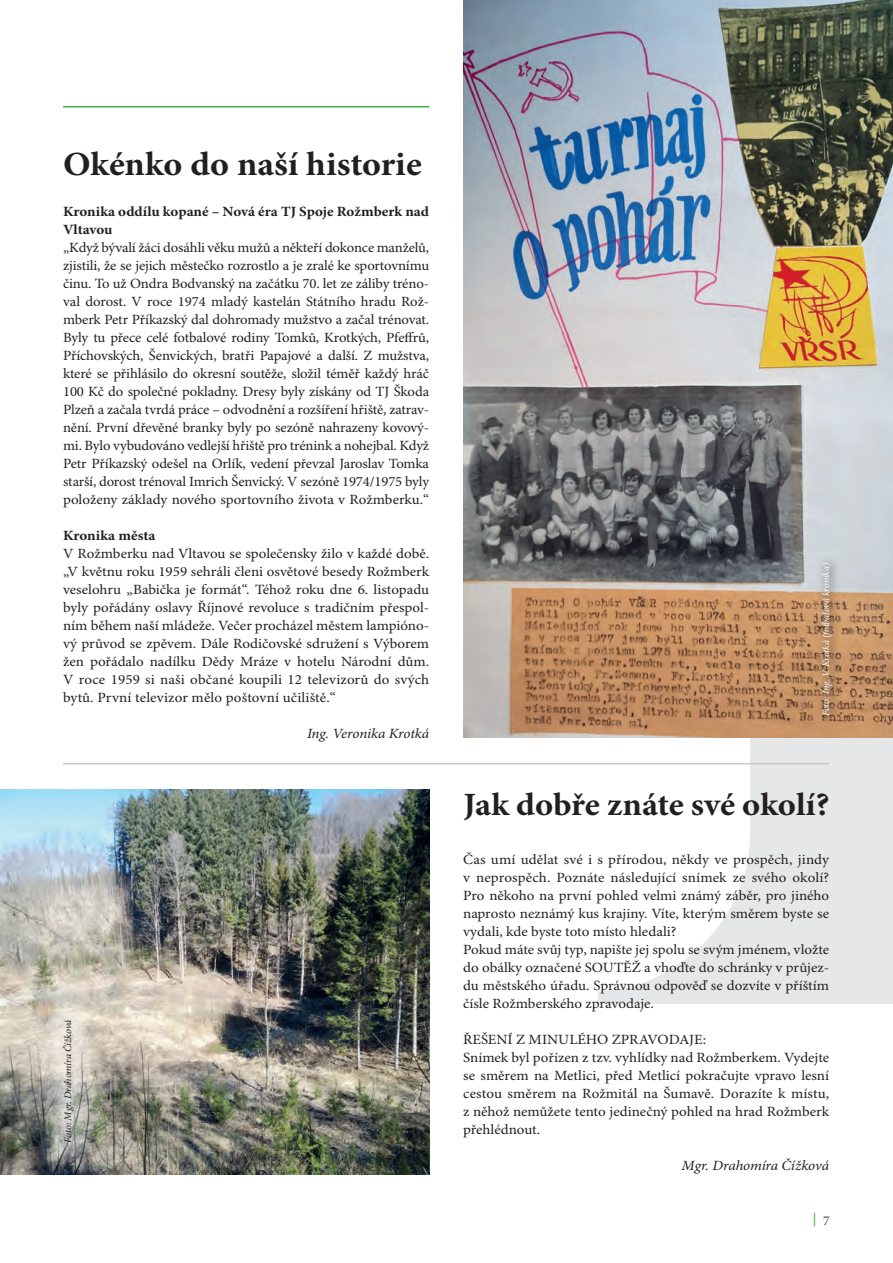
<style>
.page{position:relative;width:893px;height:1263px;background:#fff}
.page>*{position:absolute;margin:0;border:0;box-sizing:border-box;transform-origin:0 0}
.t1{font:700 33.9px "Minion Pro";color:#231f20;scale:1.06 1}
.t2{font:700 32.4px "Minion Pro";letter-spacing:-.005em;color:#231f20;scale:1.06 1}
.t3{font:14.1px/18px "Minion Pro";color:#231f20;scale:1.06 1}
.t4{font:14.1px/18px "Minion Pro";color:#231f20;text-align:justify;scale:1.04 1}
.t5{font:700 14.1px/18px "Minion Pro";color:#231f20;scale:1.06 1}
.t6{font:italic 14.1px "Minion Pro";letter-spacing:-.01em;color:#231f20;scale:1.06 1}
.t7{font:italic 9.9px "Minion Pro";letter-spacing:-.02em;color:#fff;scale:1.04 1}
.t8{font:italic 9.9px "Minion Pro";letter-spacing:-.02em;color:#231f20;scale:1.06 1}
</style>
<div class="page">
<svg style="left:597px;top:737px;width:295px;height:267px;fill:#e6e7e9"></svg>
<hr style="left:63px;top:106px;width:366px;height:1px;background:#40ae49">
<img style="left:463px;top:0;width:429px;height:737px">
<hr style="left:63px;top:762px;width:765px;height:2px;background:#c7c8ca">
<img style="left:0;top:789px;width:429px;height:385px">
<svg style="left:37px;top:993px;width:61px;height:175px;background:#b7b4ac"></svg>
<svg style="left:815px;top:554px;width:26px;height:169px;background:#b59376"></svg>
<h1 class="t1" style="left:63px;top:144px;width:340px">Okénko do naší historie</h1>
<p class="t5" style="left:63px;top:203px;width:346px">Kronika oddílu kopané – Nová éra TJ Spoje Rožmberk nad<br>Vltavou</p>
<p class="t4" style="left:63px;top:239px;width:353px">„Když bývalí žáci dosáhli věku mužů a někteří dokonce manželů, zjistili, že se jejich městečko rozrostlo a je zralé ke sportovnímu činu. To už Ondra Bodvanský na začátku 70. let ze záliby tréno&shy;val dorost. V roce 1974 mladý kastelán Státního hradu Rož&shy;mberk Petr Příkazský dal dohromady mužstvo a začal trénovat.<br>Byly tu přece celé fotbalové rodiny Tomků, Krotkých, Pfeffrů, Příchovských, Šenvických, bratři Papajové a další. Z mužstva, které se přihlásilo do okresní soutěže, složil téměř každý hráč 100 Kč do společné pokladny. Dresy byly získány od TJ Škoda Plzeň a začala tvrdá práce – odvodnění a rozšíření hřiště, zatrav&shy;nění. První dřevěné branky byly po sezóně nahrazeny kovový&shy;mi. Bylo vybudováno vedlejší hřiště pro trénink a nohejbal. Když Petr Příkazský odešel na Orlík, vedení převzal Jaroslav Tomka starší, dorost trénoval Imrich Šenvický. V sezóně 1974/1975 byly položeny základy nového sportovního života v Rožmberku.“</p>
<p class="t5" style="left:63px;top:527px;width:89px">Kronika města</p>
<p class="t3" style="left:63px;top:545px;width:347px;text-align:justify">V Rožmberku nad Vltavou se společensky žilo v každé době. „V květnu roku 1959 sehráli členi osvětové besedy Rožmberk veselohru „Babička je formát“. Téhož roku dne 6. listopadu byly pořádány oslavy Říjnové revoluce s tradičním přespol&shy;ním během naší mládeže. Večer procházel městem lampióno&shy;vý průvod se zpěvem. Dále Rodičovské sdružení s Výborem žen pořádalo nadílku Dědy Mráze v hotelu Národní dům.<br>V roce 1959 si naši občané koupili 12 televizorů do svých bytů. První televizor mělo poštovní učiliště.“</p>
<p class="t6" style="left:307px;top:725px;width:116px">Ing. Veronika Krotká</p>
<p class="t8" style="left:62px;top:1142px;width:118px;rotate:-90deg">Foto: Mgr. Drahomíra Čížková</p>
<p class="t7" style="left:819px;top:716px;width:149px;rotate:-90deg">Foto: Ing. V. Krotká (fotbalová kronika)</p>
<h2 class="t2" style="left:463px;top:785px;width:346px">Jak dobře znáte své okolí?</h2>
<p class="t3" style="left:463px;top:851px;width:347px">Čas umí udělat své i s přírodou, někdy ve prospěch, jindy v neprospěch. Poznáte následující snímek ze svého okolí?<br>Pro někoho na první pohled velmi známý záběr, pro jiného naprosto neznámý kus krajiny. Víte, kterým směrem byste se vydali, kde byste toto místo hledali?<br>Pokud máte svůj typ, napište jej spolu se svým jménem, vložte do obálky označené SOUTĚŽ a vhoďte do schránky v průjez&shy;du městského úřadu. Správnou odpověď se dozvíte v příštím čísle Rožmberského zpravodaje.</p>
<p class="t3" style="left:463px;top:1031px;width:346px">ŘEŠENÍ Z MINULÉHO ZPRAVODAJE:<br>Snímek byl pořízen z tzv. vyhlídky nad Rožmberkem. Vydejte se směrem na Metlici, před Metlicí pokračujte vpravo lesní cestou směrem na Rožmitál na Šumavě. Dorazíte k místu, z něhož nemůžete tento jedinečný pohled na hrad Rožmberk přehlédnout.</p>
<p class="t6" style="left:681px;top:1157px;width:141px">Mgr. Drahomíra Čížková</p>
</div>
